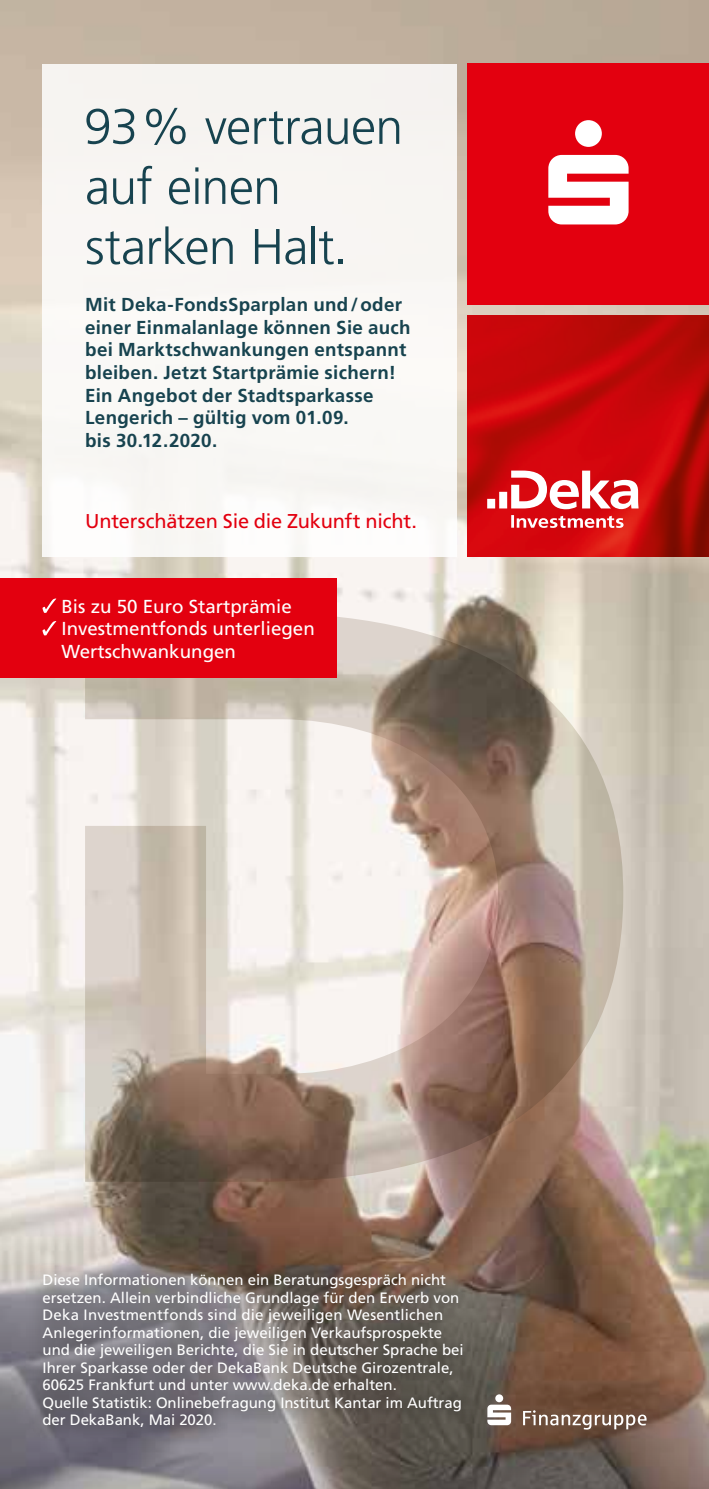
<style>
.page{position:relative;width:709px;height:1489px;background:#fff}
.page>*{position:absolute;margin:0;border:0;box-sizing:border-box;transform-origin:0 0}
.t1{font:300 50px/60px "Deka Frutiger OTPS";letter-spacing:-.015em;color:#17434f}
.t2{font:20px "Deka Frutiger OTPS";letter-spacing:-.01em;color:#e3000f}
.t3{font:700 18.75px/22.5px "Deka Frutiger OTPS";letter-spacing:.015em;color:#17434f}
.t4{font:18.75px/22.5px "Deka Frutiger OTPS";color:#fff}
.t5{font:15px/17.5px "Deka Frutiger OTPS";color:#fff}
</style>
<div class="page">
<img style="left:0;top:0;width:709px;height:1120px">
<img style="left:85px;top:612px;width:540px;height:508px">
<img style="left:0;top:1120px;width:709px;height:368px">
<div style="left:43px;top:64px;width:414px;height:492px;background:#f8f6f3"></div>
<div style="left:29px;top:1260px;width:448px;height:180px;background:#1a1a18;opacity:.8"></div>
<div style="left:473px;top:1380px;width:187px;height:63px;background:#776d66;opacity:.5"></div>
<svg style="left:487px;top:1394px;width:24px;height:30px"></svg>
<svg style="left:523px;top:1410px;width:123px;height:19px;background:#8f786a"></svg>
<div style="left:0;top:578px;width:337px;height:99px;background:#e3000f"></div>
<svg style="left:43px;top:598px;width:13px;height:15px"></svg>
<svg style="left:43px;top:621px;width:13px;height:14px"></svg>
<img style="left:468px;top:315px;width:241px;height:241px">
<svg style="left:487px;top:470px;width:151px;height:58px"></svg>
<div style="left:468px;top:64px;width:241px;height:241px;background:#e3000f"></div>
<svg style="left:548px;top:120px;width:80px;height:104px"></svg>
<h1 class="t1" style="left:84px;top:96px;width:321px">93% vertrauen auf einen starken Halt.</h1>
<p class="t3" style="left:85px;top:294px;width:327px">Mit Deka-FondsSparplan und/oder einer Einmalanlage können Sie auch bei Marktschwankungen entspannt bleiben. Jetzt Startprämie sichern!<br>Ein Angebot der Stadtsparkasse<br>Lengerich – gültig vom 01.09.<br>bis 30.12.2020.</p>
<h2 class="t2" style="left:85px;top:508px;width:333px">Unterschätzen Sie die Zukunft nicht.</h2>
<p class="t4" style="left:61px;top:595px;width:255px">Bis zu 50 Euro Startprämie<br>Investmentfonds unterliegen<br>Wertschwankungen</p>
<p class="t5" style="left:43px;top:1270px;width:422px">Diese Informationen können ein Beratungsgespräch nicht ersetzen. Allein verbindliche Grundlage für den Erwerb von Deka Investmentfonds sind die jeweiligen Wesentlichen Anlegerinformationen, die jeweiligen Verkaufsprospekte und die jeweiligen Berichte, die Sie in deutscher Sprache bei Ihrer Sparkasse oder der DekaBank Deutsche Girozentrale, 60625 Frankfurt und unter www.deka.de erhalten.<br>Quelle Statistik: Onlinebefragung Institut Kantar im Auftrag der DekaBank, Mai 2020.</p>
</div>
